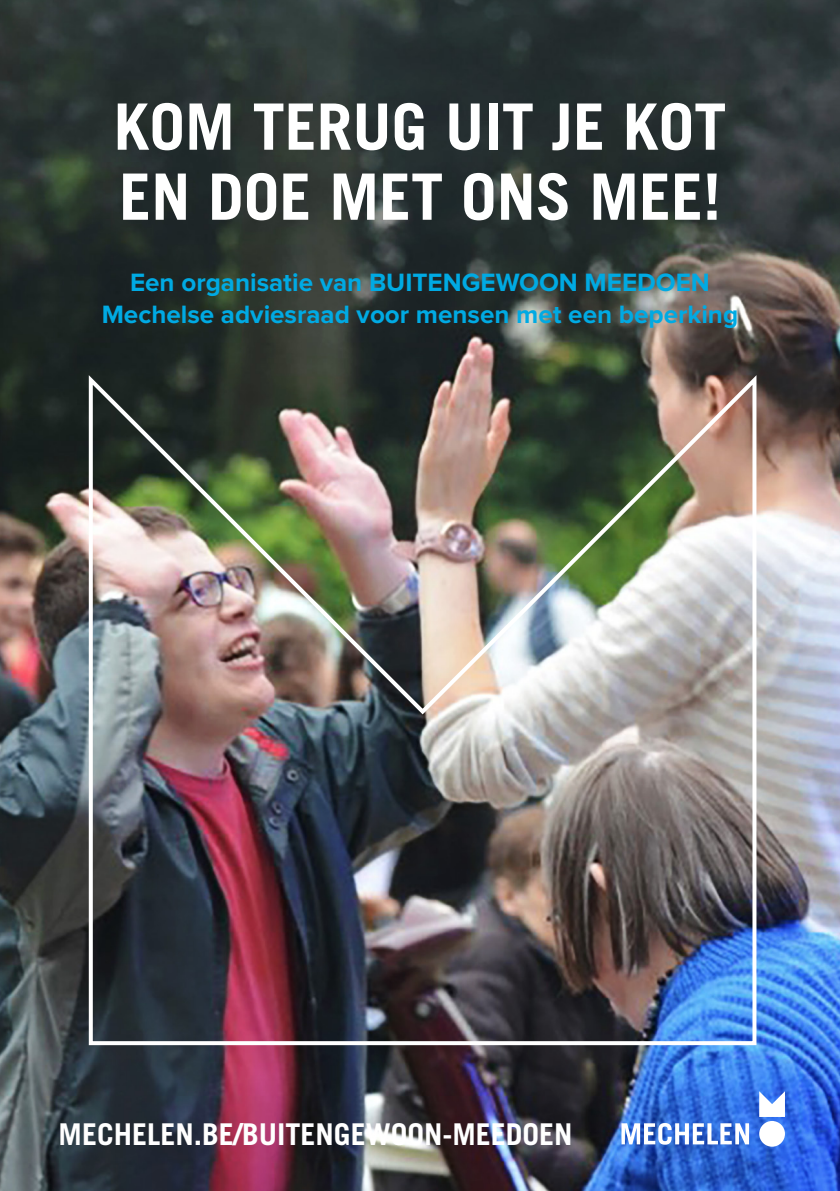
<style>
.page{position:relative;width:840px;height:1191px;background:#fff}
.page>*{position:absolute;margin:0;border:0;box-sizing:border-box;transform-origin:0 0}
.t1{font:700 64px/70px "Trade Gothic LT Std";color:#fff}
.t2{font:700 30px "Trade Gothic LT Std";color:#fff}
.t3{font:700 26px/32px "Proxima Nova";color:#00aae3;text-align:center}
</style>
<div class="page">
<img style="left:0;top:0;width:839px;height:1191px">
<img style="left:87px;top:370px;width:671px;height:677px">
<svg style="left:621px;top:1123px;width:127px;height:21px"></svg>
<svg style="left:758px;top:1091px;width:26px;height:26px"></svg>
<div style="left:758px;top:1121px;width:26px;height:25px;background:#fff;border-radius:50%"></div>
<h1 class="t1" style="left:114px;top:91px;width:613px">KOM TERUG UIT JE KOT<br>EN DOE MET ONS MEE!</h1>
<p class="t3" style="left:102px;top:267px;width:637px">Een organisatie van BUITENGEWOON MEEDOEN<br>Mechelse adviesraad voor mensen met een beperking</p>
<p class="t2" style="left:59px;top:1115px;width:515px">MECHELEN.BE/BUITENGEWOON-MEEDOEN</p>
</div>
